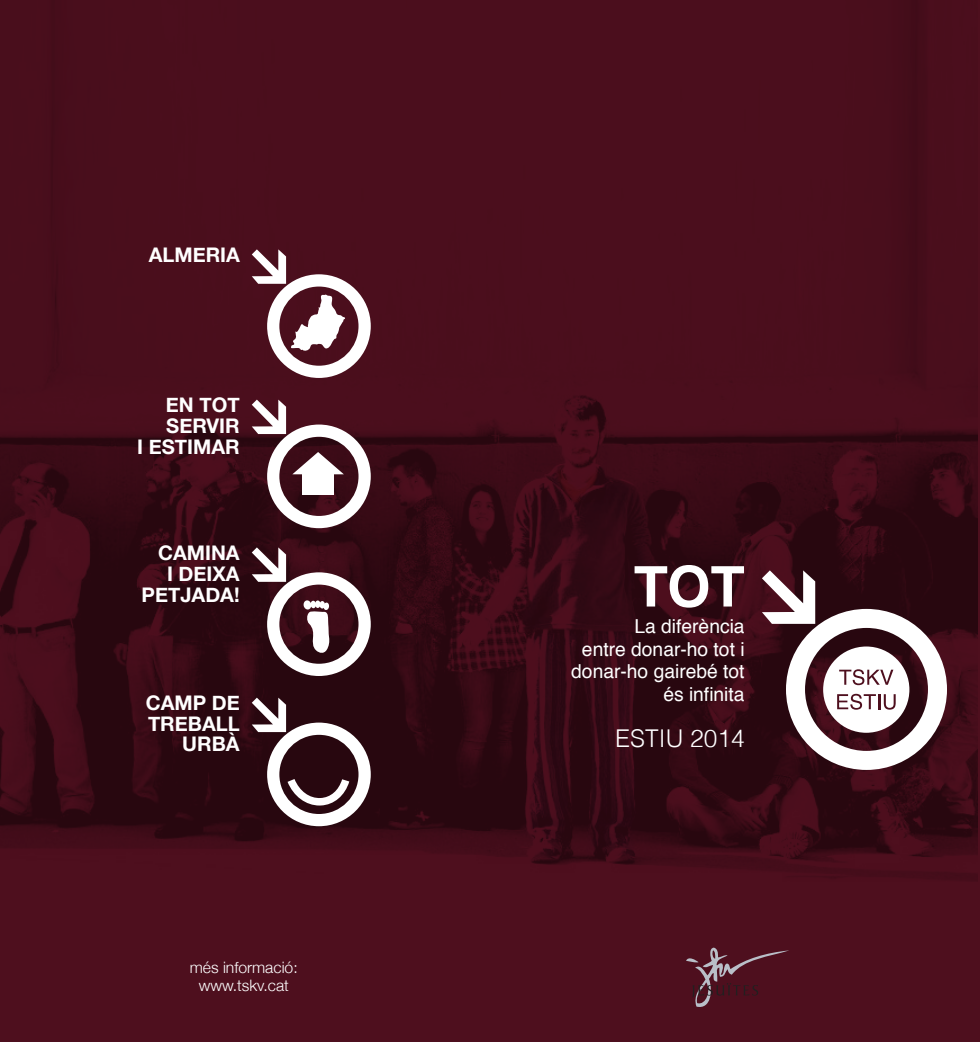
<style>
.page{position:relative;width:980px;height:1042px;background:#4e0f1e}
.page>*{position:absolute;margin:0;border:0;box-sizing:border-box;transform-origin:0 0}
.t1{font:700 56px "Helvetica";color:#fff}
.t2{font:300 24.5px "Helvetica";color:#fff}
.t3{font:700 20.12px/21px "Helvetica Neue";color:#fff;text-align:right}
.t4{font:19.25px/22.8px "Helvetica";color:#fff;text-align:right}
.t5{font:300 15.75px/17.5px "Helvetica Neue";color:#fff;text-align:center}
</style>
<div class="page">
<img style="left:0;top:0;width:978px;height:879px">
<svg style="left:252px;top:249px;width:119px;height:129px"></svg>
<svg style="left:252px;top:400px;width:119px;height:128px"></svg>
<svg style="left:252px;top:547px;width:119px;height:129px"></svg>
<div style="left:323px;top:602px;width:6px;height:8px;background:#fff;border-radius:50%"></div>
<div style="left:315px;top:600px;width:5px;height:8px;background:#fff;border-radius:50%"></div>
<div style="left:319px;top:601px;width:6px;height:7px;background:#fff;border-radius:50%"></div>
<div style="left:310px;top:601px;width:6px;height:7px;background:#fff;border-radius:50%"></div>
<svg style="left:252px;top:697px;width:119px;height:129px;background:#6a5358"></svg>
<svg style="left:762px;top:570px;width:185px;height:200px;background:#856e74"></svg>
<svg style="left:686px;top:947px;width:103px;height:60px"></svg>
<p class="t3" style="left:149px;top:244px;width:93px">ALMERIA</p>
<p class="t3" style="left:137px;top:393px;width:104px">EN TOT<br>SERVIR<br>I ESTIMAR</p>
<p class="t3" style="left:142px;top:541px;width:100px">CAMINA<br>I DEIXA<br>PETJADA!</p>
<p class="t3" style="left:146px;top:691px;width:95px">CAMP DE<br>TREBALL<br>URBÀ</p>
<p class="t5" style="left:190px;top:958px;width:109px">més informació: www.tskv.cat</p>
<h1 class="t1" style="left:634px;top:541px;width:112px">TOT</h1>
<p class="t4" style="left:571px;top:615px;width:175px">La diferència<br>entre donar-ho tot i donar-ho gairebé tot és infinita</p>
<p class="t2" style="left:615px;top:722px;width:131px">ESTIU 2014</p>
</div>
